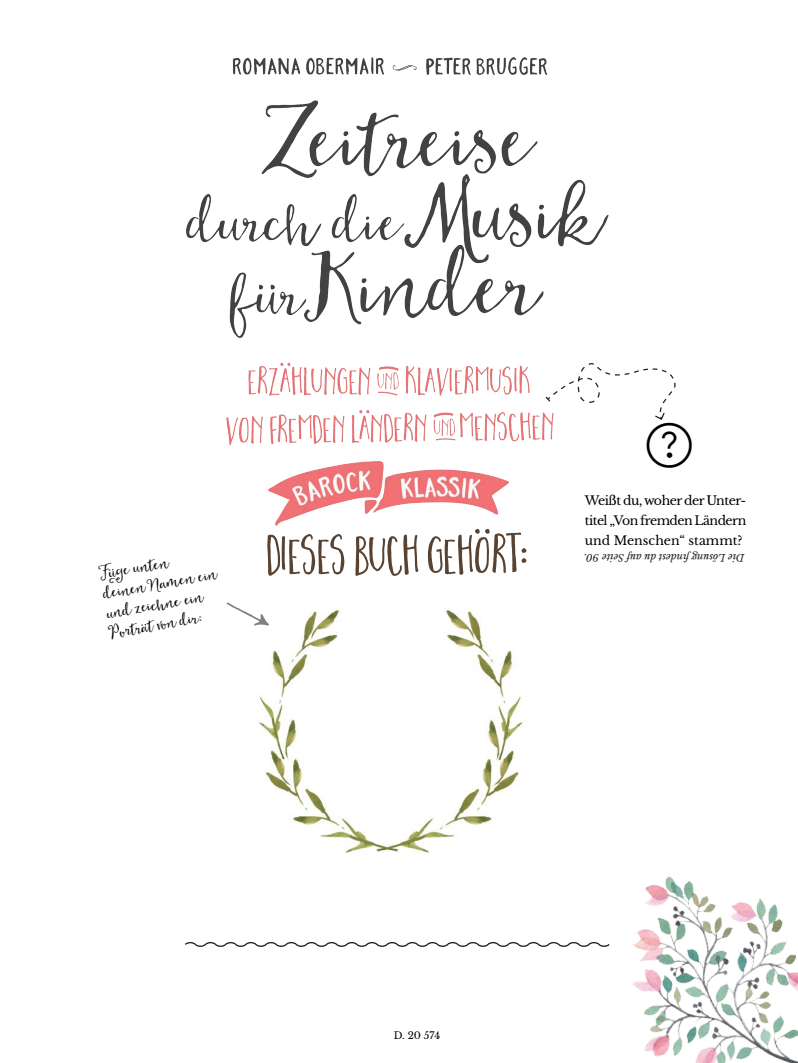
<style>
.page{position:relative;width:798px;height:1063px;background:#fff}
.page>*{position:absolute;margin:0;border:0;box-sizing:border-box;transform-origin:0 0}
.t1{font:50px "Heartstrings Regular Umlauts";color:#584333}
.t2{font:22.5px/20px "Sugarbush Regular Umlauts";color:#000}
.t3{font:12.5px/20px "Libre Baskerville";letter-spacing:-.035em;color:#000;text-align:justify}
.t4{font:italic 10px "Libre Baskerville";color:#231f20}
.t5{font:10px "Libre Baskerville";color:#000}
</style>
<div class="page">
<img style="left:258px;top:608px;width:265px;height:245px">
<svg style="left:226px;top:603px;width:43px;height:23px"></svg>
<svg style="left:185px;top:942px;width:416px;height:5px"></svg>
<img style="left:186px;top:57px;width:423px;height:434px">
<img style="left:601px;top:876px;width:196px;height:187px">
<img style="left:269px;top:461px;width:239px;height:65px">
<svg style="left:544px;top:362px;width:132px;height:106px"></svg>
<p class="t2" style="left:98px;top:565px;width:71px;rotate:-10deg">Füge unten</p>
<p class="t2" style="left:102px;top:585px;width:117px;rotate:-10deg">deinen Namen ein und zeichne ein<br>Porträt von dir:</p>
<p class="t1" style="left:266px;top:529px;width:263px">Dieses Buch gehört:</p>
<p class="t3" style="left:584px;top:491px;width:163px">Weißt du, woher der Unter&shy;titel „Von fremden Ländern und Menschen“ stammt?</p>
<p class="t4" style="left:744px;top:564px;width:162px;rotate:-180deg">Die Lösung findest du auf Seite 90.</p>
<p class="t5" style="left:393px;top:1029px;width:48px">D. 20 574</p>
</div>
